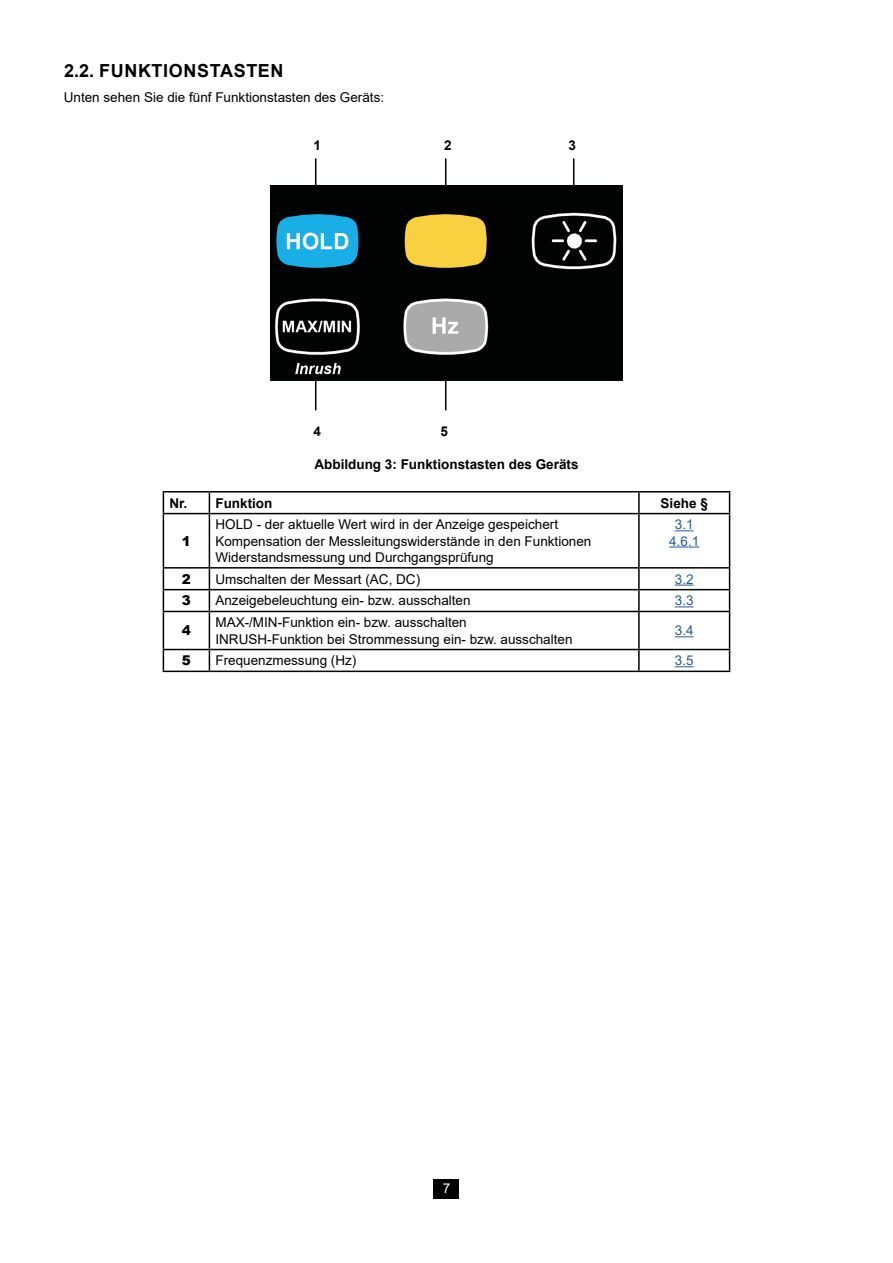
<style>
.page{position:relative;width:893px;height:1263px;background:#fff}
.page>*{position:absolute;margin:0;border:0;box-sizing:border-box;transform-origin:0 0}
.t1{font:700 18px "Arial";letter-spacing:.035em;color:#000}
.t2{font:13.5px/16.2px "Arial";color:#000}
.t3{font:700 13.5px "Arial";color:#000}
.t4{font:13.5px/16.2px "Arial";color:#275b9b;text-align:center}
.t5{font:900 13.5px "Arial";color:#000}
.t6{font:13.5px "Arial";color:#fff}
</style>
<div class="page">
<div style="left:434px;top:1179px;width:25px;height:19px;background:#000"></div>
<img style="left:270px;top:185px;width:353px;height:196px">
<div style="left:285px;top:189px;width:71px;height:17px;background:#010202"></div>
<div style="left:515px;top:284px;width:104px;height:80px;background:#010202"></div>
<hr style="left:163px;top:491px;width:46px;height:1px;background:#000">
<svg style="left:163px;top:492px;width:1px;height:21px"></svg>
<hr style="left:209px;top:491px;width:430px;height:1px;background:#000">
<svg style="left:209px;top:492px;width:1px;height:21px"></svg>
<hr style="left:639px;top:491px;width:91px;height:1px;background:#000">
<hr style="left:638px;top:492px;width:2px;height:21px;background:#000">
<svg style="left:729px;top:492px;width:1px;height:21px"></svg>
<hr style="left:163px;top:513px;width:46px;height:1px;background:#000">
<hr style="left:163px;top:514px;width:1px;height:53px;background:#000">
<hr style="left:209px;top:513px;width:430px;height:1px;background:#000">
<hr style="left:209px;top:514px;width:1px;height:53px;background:#000">
<hr style="left:639px;top:513px;width:91px;height:1px;background:#000">
<hr style="left:638px;top:514px;width:2px;height:53px;background:#000">
<hr style="left:729px;top:514px;width:1px;height:53px;background:#000">
<hr style="left:163px;top:567px;width:46px;height:2px;background:#000">
<hr style="left:209px;top:567px;width:430px;height:2px;background:#000">
<hr style="left:639px;top:567px;width:91px;height:2px;background:#000">
<hr style="left:638px;top:569px;width:2px;height:20px;background:#000">
<hr style="left:163px;top:589px;width:46px;height:1px;background:#000">
<svg style="left:163px;top:569px;width:1px;height:42px"></svg>
<hr style="left:209px;top:589px;width:430px;height:1px;background:#000">
<svg style="left:209px;top:569px;width:1px;height:42px"></svg>
<hr style="left:639px;top:589px;width:91px;height:1px;background:#000">
<hr style="left:638px;top:590px;width:2px;height:21px;background:#000">
<svg style="left:729px;top:569px;width:1px;height:42px"></svg>
<hr style="left:163px;top:611px;width:46px;height:1px;background:#000">
<hr style="left:163px;top:612px;width:1px;height:37px;background:#000">
<hr style="left:209px;top:611px;width:430px;height:1px;background:#000">
<hr style="left:209px;top:612px;width:1px;height:37px;background:#000">
<hr style="left:639px;top:611px;width:91px;height:1px;background:#000">
<hr style="left:638px;top:612px;width:2px;height:37px;background:#000">
<hr style="left:729px;top:612px;width:1px;height:37px;background:#000">
<hr style="left:163px;top:649px;width:46px;height:1px;background:#000">
<svg style="left:163px;top:650px;width:1px;height:21px"></svg>
<hr style="left:209px;top:649px;width:430px;height:1px;background:#000">
<svg style="left:209px;top:650px;width:1px;height:21px"></svg>
<hr style="left:639px;top:649px;width:91px;height:1px;background:#000">
<hr style="left:638px;top:650px;width:2px;height:21px;background:#000">
<svg style="left:729px;top:650px;width:1px;height:21px"></svg>
<hr style="left:163px;top:671px;width:46px;height:1px;background:#000">
<hr style="left:209px;top:671px;width:430px;height:1px;background:#000">
<hr style="left:639px;top:671px;width:91px;height:1px;background:#000">
<svg style="left:675px;top:530px;width:19px;height:1px"></svg>
<hr style="left:669px;top:546px;width:30px;height:1px;background:#275b9b">
<svg style="left:675px;top:585px;width:19px;height:1px"></svg>
<svg style="left:675px;top:606px;width:19px;height:1px"></svg>
<svg style="left:675px;top:636px;width:19px;height:1px"></svg>
<svg style="left:675px;top:666px;width:19px;height:1px"></svg>
<hr style="left:315px;top:158px;width:1px;height:34px;background:#000">
<hr style="left:315px;top:376px;width:1px;height:34px;background:#000">
<hr style="left:445px;top:158px;width:1px;height:34px;background:#000">
<hr style="left:445px;top:376px;width:1px;height:34px;background:#000">
<hr style="left:573px;top:158px;width:1px;height:34px;background:#000">
<h1 class="t1" style="left:64px;top:58px;width:221px">2.2. FUNKTIONSTASTEN</h1>
<p class="t2" style="left:64px;top:89px;width:322px">Unten sehen Sie die fünf Funktionstasten des Geräts:</p>
<p class="t3" style="left:314px;top:136px;width:9px">1</p>
<p class="t3" style="left:444px;top:136px;width:9px">2</p>
<p class="t3" style="left:569px;top:136px;width:9px">3</p>
<p class="t3" style="left:314px;top:422px;width:9px">4</p>
<p class="t3" style="left:440px;top:422px;width:9px">5</p>
<p class="t3" style="left:314px;top:454px;width:266px">Abbildung 3: Funktionstasten des Geräts</p>
<p class="t3" style="left:169px;top:493px;width:105px">Nr. Funktion</p>
<p class="t3" style="left:661px;top:493px;width:49px">Siehe §</p>
<p class="t5" style="left:182px;top:531px;width:11px">1</p>
<p class="t2" style="left:215px;top:516px;width:377px">HOLD - der aktuelle Wert wird in der Anzeige gespeichert<br>Kompensation der Messleitungswiderstände in den Funktionen<br>Widerstandsmessung und Durchgangsprüfung</p>
<p class="t4" style="left:669px;top:516px;width:32px">3.1<br>4.6.1</p>
<p class="t5" style="left:182px;top:569px;width:11px">2</p>
<p class="t2" style="left:215px;top:571px;width:206px">Umschalten der Messart (AC, DC)</p>
<p class="t4" style="left:675px;top:571px;width:20px">3.2</p>
<p class="t5" style="left:182px;top:591px;width:11px">3</p>
<p class="t2" style="left:215px;top:592px;width:257px">Anzeigebeleuchtung ein- bzw. ausschalten</p>
<p class="t4" style="left:675px;top:592px;width:20px">3.3</p>
<p class="t5" style="left:182px;top:621px;width:11px">4</p>
<p class="t2" style="left:215px;top:614px;width:359px">MAX-/MIN-Funktion ein- bzw. ausschalten<br>INRUSH-Funktion bei Strommessung ein- bzw. ausschalten</p>
<p class="t4" style="left:675px;top:622px;width:20px">3.4</p>
<p class="t5" style="left:182px;top:651px;width:11px">5</p>
<p class="t2" style="left:215px;top:652px;width:143px">Frequenzmessung (Hz)</p>
<p class="t4" style="left:675px;top:652px;width:20px">3.5</p>
<p class="t6" style="left:443px;top:1179px;width:9px">7</p>
</div>
